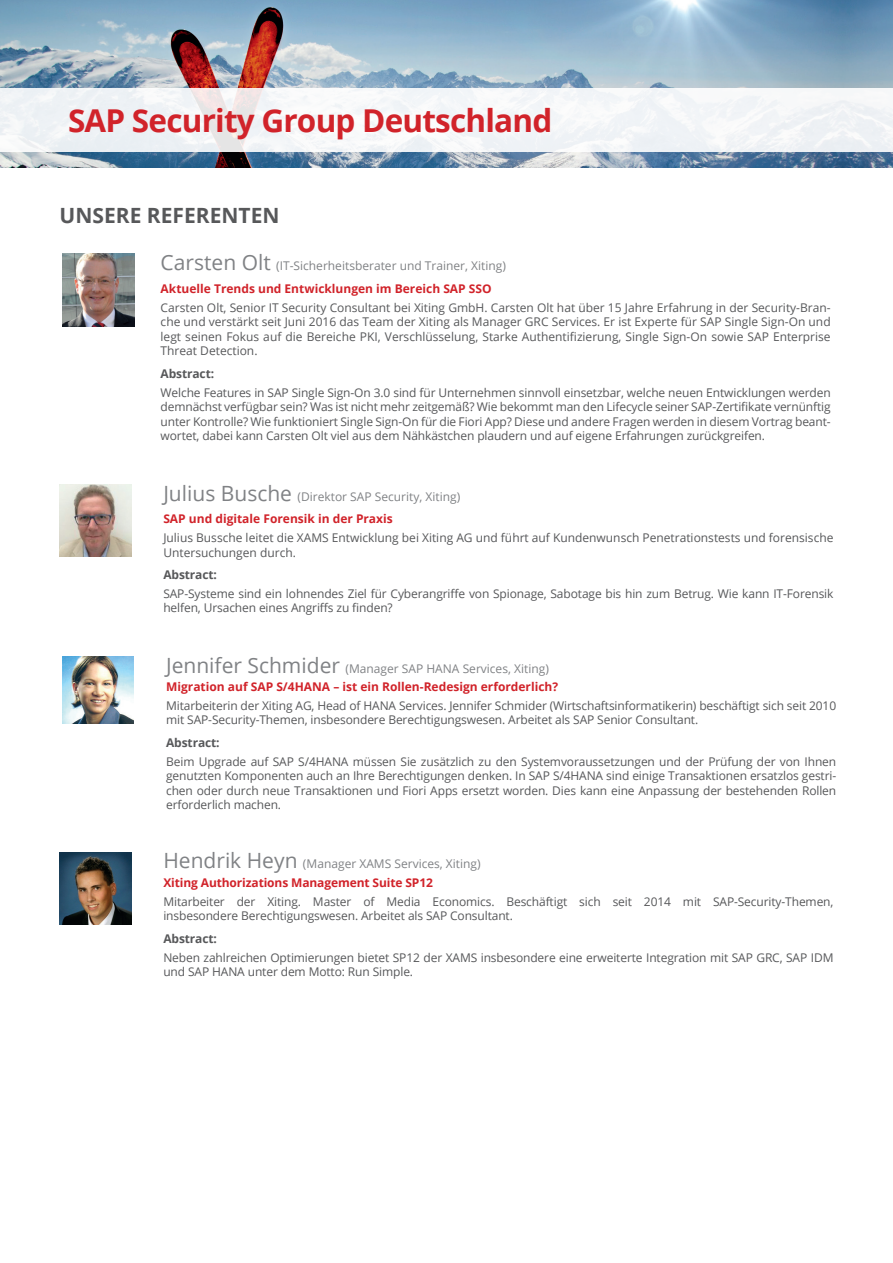
<style>
.page{position:relative;width:893px;height:1263px;background:#fff}
.page>*{position:absolute;margin:0;border:0;box-sizing:border-box;transform-origin:0 0}
.t1{font:700 31.5px "Open Sans";letter-spacing:-.025em;color:#d1232a}
.t2{font:700 21px "Open Sans";color:#57585a}
.t3{font:12px/14.4px "Open Sans";letter-spacing:-.01em;color:#57585a}
.t4{font:12px "Open Sans";color:#808285}
.t5{font:700 12px "Open Sans";color:#d1232a}
.t6{font:700 12px "Open Sans";letter-spacing:-.01em;color:#57585a}
.s1{font-size:21px}
</style>
<div class="page">
<img style="left:0;top:0;width:893px;height:167px">
<div style="left:0;top:89px;width:893px;height:63px;background:#f2f5f7"></div>
<img style="left:62px;top:253px;width:73px;height:74px">
<img style="left:60px;top:852px;width:72px;height:73px">
<img style="left:63px;top:656px;width:71px;height:67px">
<img style="left:60px;top:484px;width:72px;height:73px">
<p class="t1" style="left:68px;top:98px;width:486px">SAP Security Group Deutschland</p>
<p class="t2" style="left:60px;top:201px;width:221px">UNSERE REFERENTEN</p>
<p class="t4" style="left:161px;top:258px;width:347px"><span class="s1">Carsten Olt</span> (IT-Sicherheitsberater und Trainer, Xiting)</p>
<p class="t5" style="left:161px;top:280px;width:333px">Aktuelle Trends und Entwicklungen im Bereich SAP SSO</p>
<p class="t3" style="left:161px;top:300px;width:672px;text-align:justify">Carsten Olt, Senior IT Security Consultant bei Xiting GmbH. Carsten Olt hat über 15 Jahre Erfahrung in der Security-Bran&shy;che und verstärkt seit Juni 2016 das Team der Xiting als Manager GRC Services. Er ist Experte für SAP Single Sign-On und legt seinen Fokus auf die Bereiche PKI, Verschlüsselung, Starke Authentifizierung, Single Sign-On sowie SAP Enterprise Threat Detection.</p>
<p class="t6" style="left:161px;top:365px;width:55px">Abstract:</p>
<p class="t3" style="left:161px;top:385px;width:672px;text-align:justify">Welche Features in SAP Single Sign-On 3.0 sind für Unternehmen sinnvoll einsetzbar, welche neuen Entwicklungen werden demnächst verfügbar sein? Was ist nicht mehr zeitgemäß? Wie bekommt man den Lifecycle seiner SAP-Zertifikate vernünftig unter Kontrolle? Wie funktioniert Single Sign-On für die Fiori App? Diese und andere Fragen werden in diesem Vortrag beant&shy;wortet, dabei kann Carsten Olt viel aus dem Nähkästchen plaudern und auf eigene Erfahrungen zurückgreifen.</p>
<p class="t4" style="left:163px;top:488px;width:298px"><span class="s1">Julius Busche</span> (Direktor SAP Security, Xiting)</p>
<p class="t5" style="left:163px;top:511px;width:231px">SAP und digitale Forensik in der Praxis</p>
<p class="t3" style="left:163px;top:530px;width:672px">Julius Bussche leitet die XAMS Entwicklung bei Xiting AG und führt auf Kundenwunsch Penetrationstests und forensische<br>Untersuchungen durch.</p>
<p class="t6" style="left:163px;top:567px;width:55px">Abstract:</p>
<p class="t3" style="left:163px;top:586px;width:672px">SAP-Systeme sind ein lohnendes Ziel für Cyberangriffe von Spionage, Sabotage bis hin zum Betrug. Wie kann IT-Forensik helfen, Ursachen eines Angriffs zu finden?</p>
<p class="t4" style="left:166px;top:660px;width:384px"><span class="s1">Jennifer Schmider</span> (Manager SAP HANA Services, Xiting)</p>
<p class="t5" style="left:166px;top:678px;width:393px">Migration auf SAP S/4HANA – ist ein Rollen-Redesign erforderlich?</p>
<p class="t3" style="left:166px;top:698px;width:672px">Mitarbeiterin der Xiting AG, Head of HANA Services. Jennifer Schmider (Wirtschaftsinformatikerin) beschäftigt sich seit 2010 mit SAP-Security-Themen, insbesondere Berechtigungswesen. Arbeitet als SAP Senior Consultant.</p>
<p class="t6" style="left:166px;top:734px;width:55px">Abstract:</p>
<p class="t3" style="left:166px;top:754px;width:672px;text-align:justify">Beim Upgrade auf SAP S/4HANA müssen Sie zusätzlich zu den Systemvoraussetzungen und der Prüfung der von Ihnen genutzten Komponenten auch an Ihre Berechtigungen denken. In SAP S/4HANA sind einige Transaktionen ersatzlos gestri&shy;chen oder durch neue Transaktionen und Fiori Apps ersetzt worden. Dies kann eine Anpassung der bestehenden Rollen erforderlich machen.</p>
<p class="t4" style="left:163px;top:856px;width:319px"><span class="s1">Hendrik Heyn</span> (Manager XAMS Services, Xiting)</p>
<p class="t5" style="left:163px;top:874px;width:271px">Xiting Authorizations Management Suite SP12</p>
<p class="t3" style="left:163px;top:894px;width:672px">Mitarbeiter der Xiting. Master of Media Economics. Beschäftigt sich seit 2014 mit SAP-Security-Themen, insbesondere Berechtigungswesen. Arbeitet als SAP Consultant.</p>
<p class="t6" style="left:163px;top:930px;width:55px">Abstract:</p>
<p class="t3" style="left:163px;top:950px;width:672px">Neben zahlreichen Optimierungen bietet SP12 der XAMS insbesondere eine erweiterte Integration mit SAP GRC, SAP IDM und SAP HANA unter dem Motto: Run Simple.</p>
</div>
